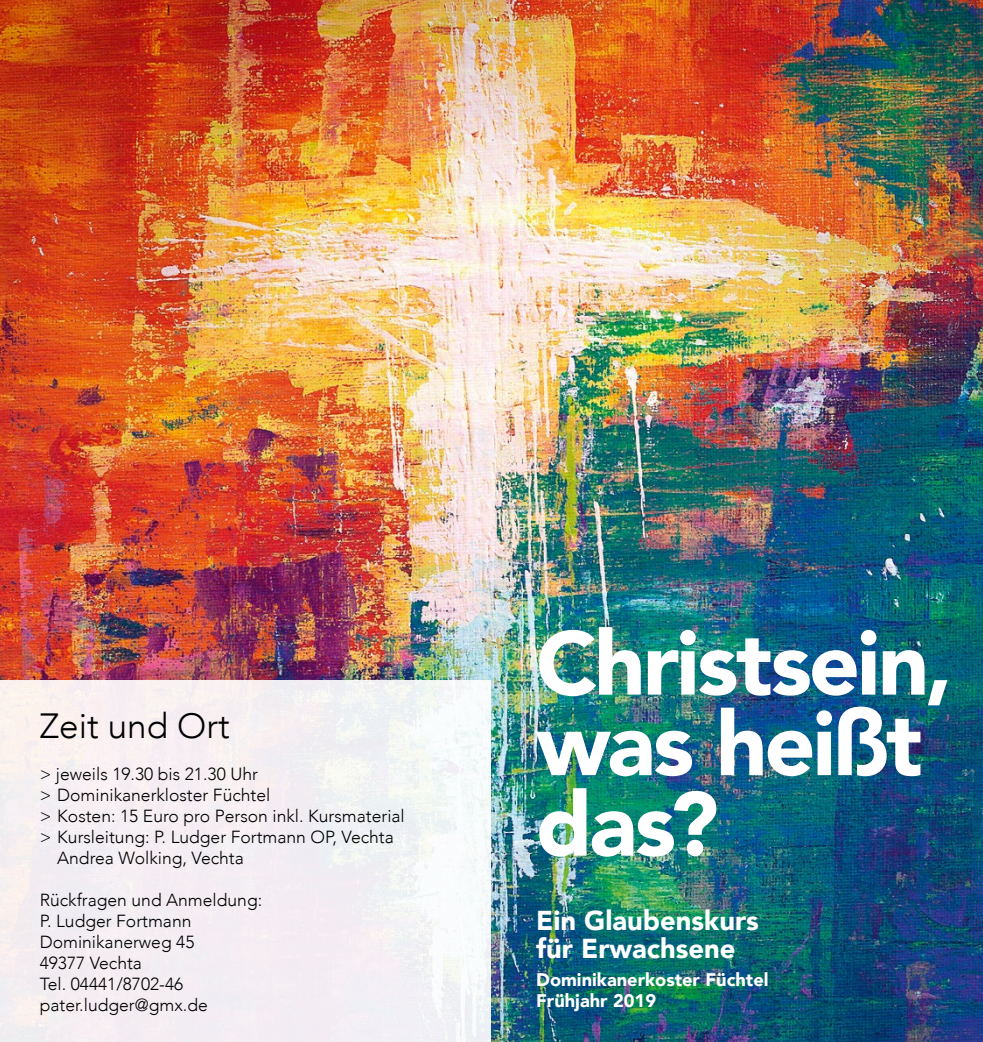
<style>
.page{position:relative;width:983px;height:1042px;background:#fff}
.page>*{position:absolute;margin:0;border:0;box-sizing:border-box;transform-origin:0 0}
.t1{font:900 89.25px/80.5px "Avenir";letter-spacing:-.035em;color:#fff}
.t2{font:300 35px "Avenir";color:#000}
.t3{font:900 27.3px/28px "Avenir";color:#fff}
.t4{font:900 18.2px/21px "Avenir";color:#fff}
.t5{font:300 17.5px/21px "Avenir";color:#000}
</style>
<div class="page">
<img style="left:491px;top:0;width:491px;height:1042px">
<img style="left:0;top:0;width:491px;height:1042px">
<h2 class="t2" style="left:40px;top:705px;width:191px">Zeit und Ort</h2>
<p class="t5" style="left:40px;top:763px;width:220px">&gt; jeweils 19.30 bis 21.30 Uhr</p>
<p class="t5" style="left:40px;top:784px;width:232px">&gt; Dominikanerkloster Füchtel</p>
<p class="t5" style="left:40px;top:805px;width:366px">&gt; Kosten: 15 Euro pro Person inkl. Kursmaterial</p>
<p class="t5" style="left:40px;top:826px;width:355px">&gt; Kursleitung: P. Ludger Fortmann OP, Vechta</p>
<p class="t5" style="left:57px;top:847px;width:188px">Andrea Wolking, Vechta</p>
<p class="t5" style="left:40px;top:889px;width:224px">Rückfragen und Anmeldung:<br>P. Ludger Fortmann<br>Dominikanerweg 45<br>49377 Vechta<br>Tel. 04441/8702-46 pater.ludger@gmx.de</p>
<h1 class="t1" style="left:536px;top:621px;width:418px">Christsein, was heißt das?</h1>
<h3 class="t3" style="left:536px;top:905px;width:224px">Ein Glaubenskurs für Erwachsene</h3>
<p class="t4" style="left:536px;top:968px;width:234px">Dominikanerkoster Füchtel<br>Frühjahr 2019</p>
</div>
